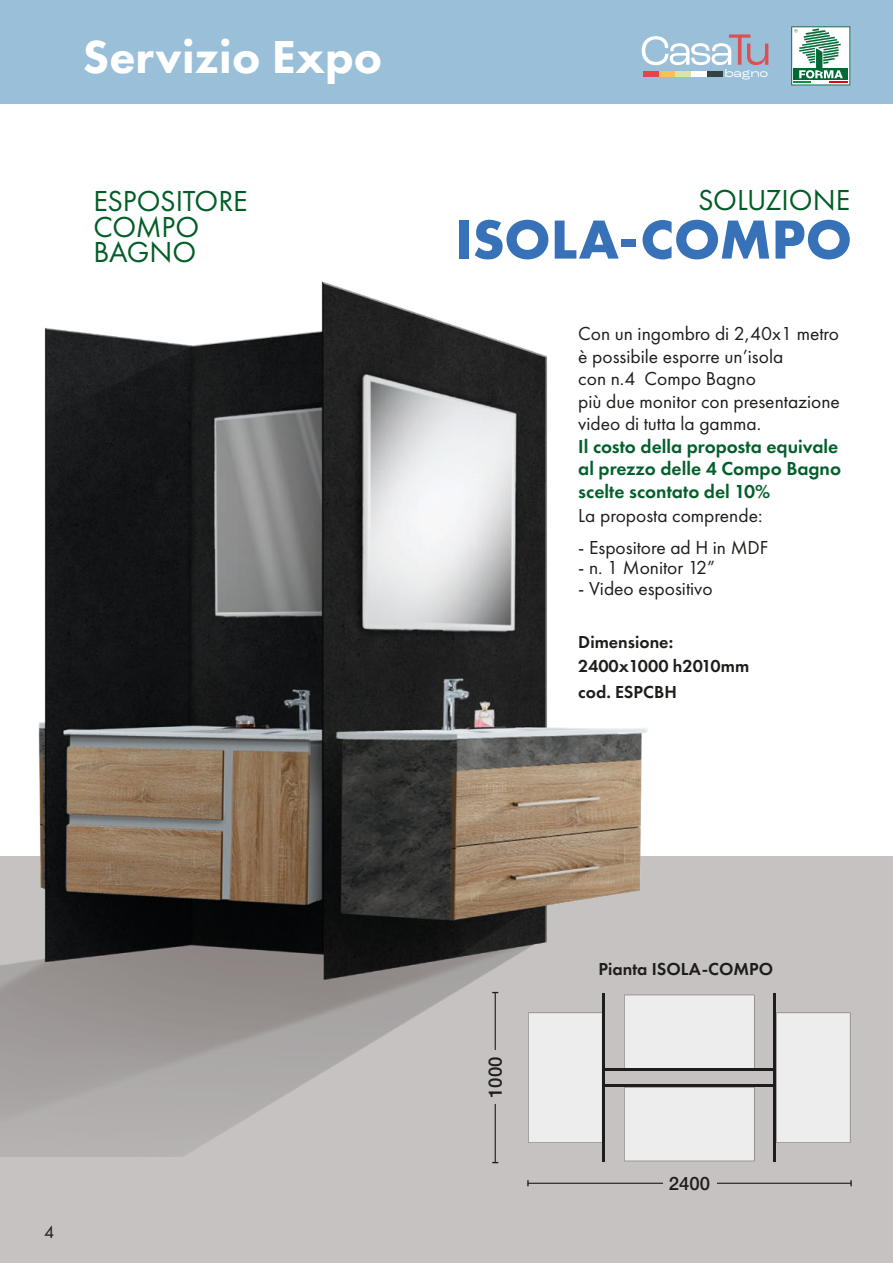
<style>
.page{position:relative;width:893px;height:1263px;background:#fff}
.page>*{position:absolute;margin:0;border:0;box-sizing:border-box;transform-origin:0 0}
.t1{font:700 57px "Futura PT";color:#3772b8}
.t2{font:800 48px "Futura PT";color:#fff}
.t3{font:30px/25.5px "Futura PT";letter-spacing:-.005em;color:#005d26}
.t4{font:19.5px/22.5px "Futura PT";color:#1d1d1b}
.t5{font:600 19.5px/22.5px "Futura PT";color:#035e2c}
.t6{font:500 18.6px "Helvetica Neue LT Std";color:#1d1d1b}
.t7{font:600 18px/24.8px "Futura PT";color:#1d1d1b}
.t8{font:18px "Futura PT";color:#1d1d1b}
.t9{font:expanded 11.55px "Roc Grotesk";color:#fff}
</style>
<div class="page">
<div style="left:0;top:856px;width:893px;height:407px;background:#c6c2c2"></div>
<div style="left:0;top:0;width:893px;height:104px;background:#99bfd9"></div>
<img style="left:0;top:281px;width:649px;height:875px">
<div style="left:528px;top:1012px;width:74px;height:131px;background:#ededed"></div>
<div style="left:776px;top:1012px;width:74px;height:131px;background:#ededed"></div>
<div style="left:624px;top:995px;width:131px;height:73px;background:#ededed"></div>
<div style="left:624px;top:1087px;width:131px;height:74px;background:#ededed"></div>
<hr style="left:602px;top:993px;width:3px;height:169px;background:#1d1d1b">
<hr style="left:773px;top:993px;width:3px;height:169px;background:#1d1d1b">
<hr style="left:605px;top:1084px;width:168px;height:3px;background:#1d1d1b">
<hr style="left:605px;top:1068px;width:168px;height:3px;background:#1d1d1b">
<svg style="left:642px;top:34px;width:126px;height:31px"></svg>
<div style="left:643px;top:71px;width:16px;height:6px;background:#e6434d"></div>
<div style="left:675px;top:71px;width:16px;height:6px;background:#d9e5a7"></div>
<div style="left:691px;top:71px;width:16px;height:6px;background:#fff"></div>
<div style="left:707px;top:71px;width:16px;height:6px;background:#354243"></div>
<div style="left:659px;top:71px;width:16px;height:6px;background:#fbc052"></div>
<hr style="left:528px;top:1183px;width:323px;height:1px;background:#1d1d1b">
<svg style="left:850px;top:1180px;width:2px;height:6px"></svg>
<div style="left:663px;top:1170px;width:53px;height:26px;background:#c6c2c2"></div>
<hr style="left:495px;top:992px;width:1px;height:170px;background:#1d1d1b">
<div style="left:482px;top:1051px;width:26px;height:53px;background:#c6c2c2"></div>
<svg style="left:791px;top:26px;width:59px;height:59px;background:#9dc3b0"></svg>
<h2 class="t2" style="left:83px;top:27px;width:301px">Servizio Expo</h2>
<p class="t9" style="left:725px;top:66px;width:45px">bagno</p>
<h3 class="t3" style="left:94px;top:188px;width:156px">ESPOSITORE<br>COMPO<br>BAGNO</h3>
<h3 class="t3" style="left:698px;top:187px;width:154px">SOLUZIONE</h3>
<h1 class="t1" style="left:455px;top:203px;width:399px">ISOLA-COMPO</h1>
<p class="t4" style="left:578px;top:323px;width:263px">Con un ingombro di 2,40x1 metro è possibile esporre un’isola<br>con n.4 Compo Bagno<br>più due monitor con presentazione video di tutta la gamma.</p>
<p class="t5" style="left:578px;top:435px;width:264px">Il costo della proposta equivale al prezzo delle 4 Compo Bagno scelte scontato del 10%</p>
<p class="t4" style="left:578px;top:504px;width:186px">La proposta comprende:</p>
<p class="t4" style="left:578px;top:536px;width:191px">- Espositore ad H in MDF</p>
<p class="t4" style="left:578px;top:556px;width:138px">- n. 1 Monitor 12”</p>
<p class="t4" style="left:578px;top:577px;width:136px">- Video espositivo</p>
<p class="t7" style="left:578px;top:630px;width:172px">Dimensione:<br>2400x1000 h2010mm cod. ESPCBH</p>
<p class="t8" style="left:44px;top:1221px;width:12px">4</p>
<p class="t6" style="left:484px;top:1098px;width:43px;rotate:-90deg">1000</p>
<p class="t7" style="left:599px;top:956px;width:176px">Pianta ISOLA-COMPO</p>
<p class="t6" style="left:669px;top:1172px;width:43px">2400</p>
</div>
